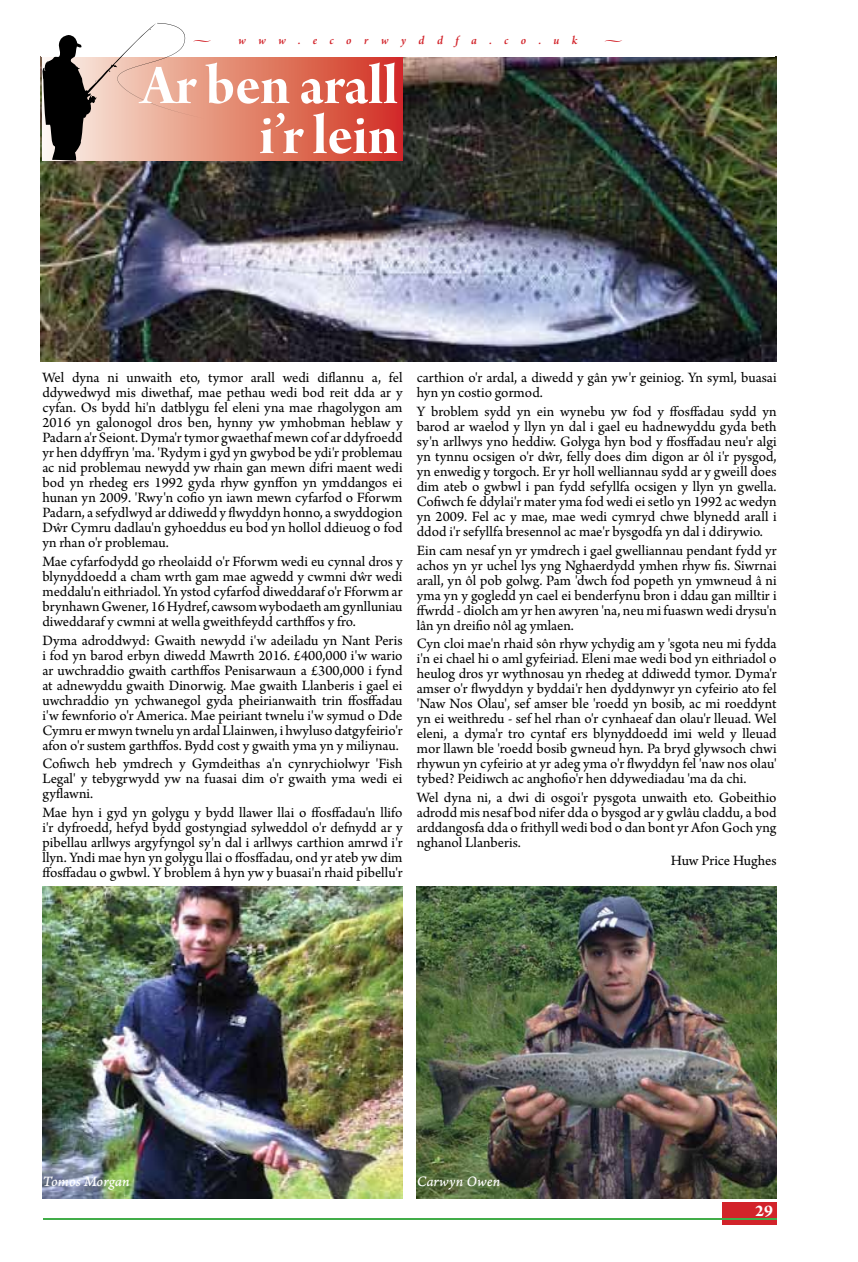
<style>
.page{position:relative;width:858px;height:1262px;background:#fff}
.page>*{position:absolute;margin:0;border:0;box-sizing:border-box;transform-origin:0 0}
.t1{font:60px/50px "Arno Pro Bold Display";color:#fff;text-align:right}
.t2{font:700 17.5px "Arno Pro";color:#fff}
.t3{font:15px/15px "Arno Pro";color:#000;text-align:justify}
.t4{font:15px "Arno Pro Italic Caption";letter-spacing:-.01em;color:#fff}
.t5{font:12.5px "Arno Pro Smbd Italic Subhead";letter-spacing:1em;color:#d2232a}
</style>
<div class="page">
<img style="left:41px;top:57px;width:735px;height:304px">
<div style="left:722px;top:1202px;width:54px;height:22px;background:#d2232a"></div>
<hr style="left:43px;top:1217px;width:733px;height:2px;background:#41ad49">
<svg style="left:204px;top:57px;width:199px;height:103px;background:#dc6651"></svg>
<svg style="left:43px;top:23px;width:161px;height:137px"></svg>
<img style="left:417px;top:886px;width:359px;height:312px">
<img style="left:43px;top:886px;width:359px;height:312px">
<p class="t5" style="left:193px;top:33px;width:385px">• www.ecorwyddfa.co.uk</p>
<p class="t5" style="left:604px;top:33px;width:20px">•</p>
<h1 class="t1" style="left:141px;top:63px;width:258px">Ar ben arall i’r lein</h1>
<p class="t3" style="left:42px;top:371px;width:362px">Wel dyna ni unwaith eto, tymor arall wedi diflannu a, fel ddywedwyd mis diwethaf, mae pethau wedi bod reit dda ar y cyfan. Os bydd hi'n datblygu fel eleni yna mae rhagolygon am 2016 yn galonogol dros ben, hynny yw ymhobman heblaw y Padarn a'r Seiont. Dyma'r tymor gwaethaf mewn cof ar ddyfroedd yr hen ddyffryn 'ma. 'Rydym i gyd yn gwybod be ydi'r problemau ac nid problemau newydd yw rhain gan mewn difri maent wedi bod yn rhedeg ers 1992 gyda rhyw gynffon yn ymddangos ei hunan yn 2009. 'Rwy'n cofio yn iawn mewn cyfarfod o Fforwm Padarn, a sefydlwyd ar ddiwedd y flwyddyn honno, a swyddogion Dŵr Cymru dadlau'n gyhoeddus eu bod yn hollol ddieuog o fod yn rhan o'r problemau.</p>
<p class="t3" style="left:42px;top:555px;width:362px">Mae cyfarfodydd go rheolaidd o'r Fforwm wedi eu cynnal dros y blynyddoedd a cham wrth gam mae agwedd y cwmni dŵr wedi meddalu'n eithriadol. Yn ystod cyfarfod diweddaraf o'r Fforwm ar brynhawn Gwener, 16 Hydref, cawsom wybodaeth am gynlluniau diweddaraf y cwmni at wella gweithfeydd carthffos y fro.</p>
<p class="t3" style="left:42px;top:633px;width:362px">Dyma adroddwyd: Gwaith newydd i'w adeiladu yn Nant Peris i fod yn barod erbyn diwedd Mawrth 2016. £400,000 i'w wario ar uwchraddio gwaith carthffos Penisarwaun a £300,000 i fynd at adnewyddu gwaith Dinorwig. Mae gwaith Llanberis i gael ei uwchraddio yn ychwanegol gyda pheirianwaith trin ffosffadau i'w fewnforio o'r America. Mae peiriant twnelu i'w symud o Dde Cymru er mwyn twnelu yn ardal Llainwen, i hwyluso datgyfeirio'r afon o'r sustem garthffos. Bydd cost y gwaith yma yn y miliynau.</p>
<p class="t3" style="left:42px;top:757px;width:361px">Cofiwch heb ymdrech y Gymdeithas a'n cynrychiolwyr 'Fish Legal' y tebygrwydd yw na fuasai dim o'r gwaith yma wedi ei gyflawni.</p>
<p class="t3" style="left:42px;top:805px;width:362px">Mae hyn i gyd yn golygu y bydd llawer llai o ffosffadau'n llifo i'r dyfroedd, hefyd bydd gostyngiad sylweddol o'r defnydd ar y pibellau arllwys argyfyngol sy'n dal i arllwys carthion amrwd i'r llyn. Yndi mae hyn yn golygu llai o ffosffadau, ond yr ateb yw dim ffosffadau o gwbwl. Y broblem â hyn yw y buasai'n rhaid pibellu'r</p>
<p class="t3" style="left:417px;top:371px;width:361px">carthion o'r ardal, a diwedd y gân yw'r geiniog. Yn syml, buasai hyn yn costio gormod.</p>
<p class="t3" style="left:417px;top:405px;width:361px">Y broblem sydd yn ein wynebu yw fod y ffosffadau sydd yn barod ar waelod y llyn yn dal i gael eu hadnewyddu gyda beth sy'n arllwys yno heddiw. Golyga hyn bod y ffosffadau neu'r algi yn tynnu ocsigen o'r dŵr, felly does dim digon ar ôl i'r pysgod, yn enwedig y torgoch. Er yr holl welliannau sydd ar y gweill does dim ateb o gwbwl i pan fydd sefyllfa ocsigen y llyn yn gwella.<br>Cofiwch fe ddylai'r mater yma fod wedi ei setlo yn 1992 ac wedyn yn 2009. Fel ac y mae, mae wedi cymryd chwe blynedd arall i ddod i'r sefyllfa bresennol ac mae'r bysgodfa yn dal i ddirywio.</p>
<p class="t3" style="left:417px;top:543px;width:361px">Ein cam nesaf yn yr ymdrech i gael gwelliannau pendant fydd yr achos yn yr uchel lys yng Nghaerdydd ymhen rhyw fis. Siwrnai arall, yn ôl pob golwg. Pam 'dwch fod popeth yn ymwneud â ni yma yn y gogledd yn cael ei benderfynu bron i ddau gan milltir i ffwrdd - diolch am yr hen awyren 'na, neu mi fuaswn wedi drysu'n lân yn dreifio nôl ag ymlaen.</p>
<p class="t3" style="left:417px;top:637px;width:361px">Cyn cloi mae'n rhaid sôn rhyw ychydig am y 'sgota neu mi fydda i'n ei chael hi o aml gyfeiriad. Eleni mae wedi bod yn eithriadol o heulog dros yr wythnosau yn rhedeg at ddiwedd tymor. Dyma'r amser o'r flwyddyn y byddai'r hen dyddynwyr yn cyfeirio ato fel 'Naw Nos Olau', sef amser ble 'roedd yn bosib, ac mi roeddynt yn ei weithredu - sef hel rhan o'r cynhaeaf dan olau'r lleuad. Wel eleni, a dyma'r tro cyntaf ers blynyddoedd imi weld y lleuad mor llawn ble 'roedd bosib gwneud hyn. Pa bryd glywsoch chwi rhywun yn cyfeirio at yr adeg yma o'r flwyddyn fel 'naw nos olau' tybed? Peidiwch ac anghofio'r hen ddywediadau 'ma da chi.</p>
<p class="t3" style="left:417px;top:790px;width:361px">Wel dyna ni, a dwi di osgoi'r pysgota unwaith eto. Gobeithio adrodd mis nesaf bod nifer dda o bysgod ar y gwlâu claddu, a bod arddangosfa dda o frithyll wedi bod o dan bont yr Afon Goch yng nghanol Llanberis.</p>
<p class="t3" style="left:670px;top:854px;width:107px">Huw Price Hughes</p>
<p class="t4" style="left:43px;top:1172px;width:88px">Tomos Morgan</p>
<p class="t4" style="left:417px;top:1172px;width:85px">Carwyn Owen</p>
<p class="t2" style="left:755px;top:1200px;width:19px">29</p>
</div>
